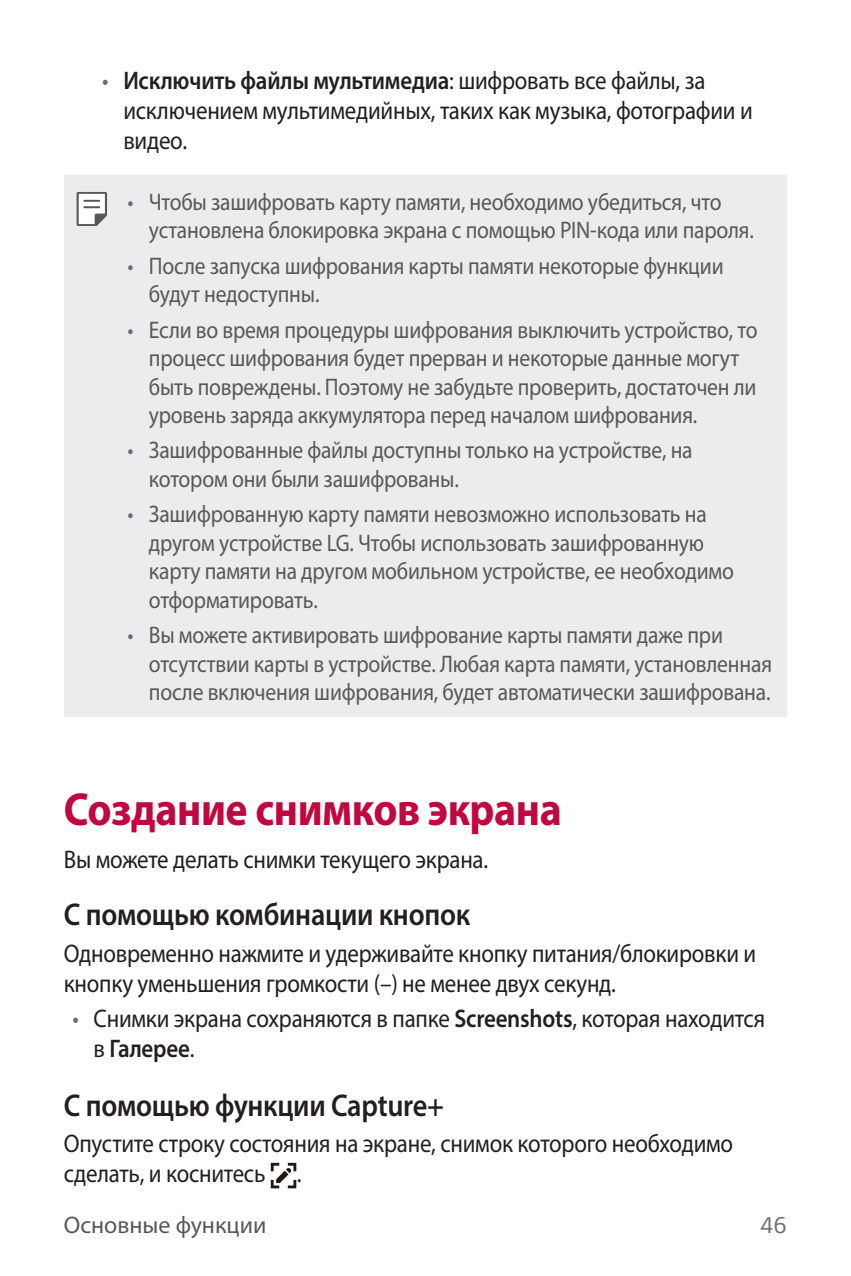
<style>
.page{position:relative;width:851px;height:1276px;background:#fff}
.page>*{position:absolute;margin:0;border:0;box-sizing:border-box;transform-origin:0 0}
.t1{font:700 46.5px "Myriad Pro";letter-spacing:-.01em;color:#c0073e;scale:.9 1}
.t2{font:600 31.5px "Myriad Pro";letter-spacing:-.01em;color:#231f20;scale:.9 1}
.t3{font:25.5px/30px "Myriad Pro";letter-spacing:-.01em;color:#231f20;scale:.9 1}
.t4{font:24px/28.5px "Myriad Pro";letter-spacing:-.01em;color:#57585a;scale:.9 1}
.t5{font:24px "Myriad Pro";letter-spacing:-.01em;color:#57585a}
.t6{font:24px "LG Smart";color:#6c6d70}
.s1{color:#6c6d70}
.s2{font-weight:600}
</style>
<div class="page">
<div style="left:64px;top:175px;width:723px;height:542px;background:#ececee"></div>
<svg style="left:77px;top:192px;width:30px;height:34px"></svg>
<svg style="left:271px;top:1162px;width:25px;height:26px"></svg>
<p class="t3" style="left:123px;top:68px;width:700px;text-indent:-21px"><span class="s1">•</span> <span class="s2">Исключить файлы мультимедиа</span>: шифровать все файлы, за исключением мультимедийных, таких как музыка, фотографии и видео.</p>
<p class="t4" style="left:149px;top:189px;width:673px;text-indent:-21px"><span class="s1">•</span> Чтобы зашифровать карту памяти, необходимо убедиться, что установлена блокировка экрана с помощью PIN-кода или пароля.</p>
<p class="t4" style="left:149px;top:253px;width:640px;text-indent:-21px"><span class="s1">•</span> После запуска шифрования карты памяти некоторые функции будут недоступны.</p>
<p class="t4" style="left:149px;top:317px;width:677px;text-indent:-21px"><span class="s1">•</span> Если во время процедуры шифрования выключить устройство, то процесс шифрования будет прерван и некоторые данные могут быть повреждены. Поэтому не забудьте проверить, достаточен ли уровень заряда аккумулятора перед началом шифрования.</p>
<p class="t4" style="left:149px;top:438px;width:605px;text-indent:-21px"><span class="s1">•</span> Зашифрованные файлы доступны только на устройстве, на котором они были зашифрованы.</p>
<p class="t4" style="left:149px;top:502px;width:651px;text-indent:-21px"><span class="s1">•</span> Зашифрованную карту памяти невозможно использовать на другом устройстве LG. Чтобы использовать зашифрованную карту памяти на другом мобильном устройстве, ее необходимо отформатировать.</p>
<p class="t4" style="left:149px;top:622px;width:693px;text-indent:-21px"><span class="s1">•</span> Вы можете активировать шифрование карты памяти даже при отсутствии карты в устройстве. Любая карта памяти, установленная после включения шифрования, будет автоматически зашифрована.</p>
<h1 class="t1" style="left:64px;top:791px;width:555px">Создание снимков экрана</h1>
<p class="t3" style="left:64px;top:846px;width:473px">Вы можете делать снимки текущего экрана.</p>
<h2 class="t2" style="left:64px;top:902px;width:453px">С помощью комбинации кнопок</h2>
<p class="t3" style="left:64px;top:940px;width:770px">Одновременно нажмите и удерживайте кнопку питания/блокировки и кнопку уменьшения громкости (–) не менее двух секунд.</p>
<p class="t3" style="left:94px;top:1005px;width:747px;text-indent:-21px"><span class="s1">•</span> Снимки экрана сохраняются в папке <span class="s2">Screenshots</span>, которая находится в <span class="s2">Галерее</span>.</p>
<h2 class="t2" style="left:64px;top:1093px;width:424px">С помощью функции Capture+</h2>
<p class="t3" style="left:64px;top:1130px;width:745px">Опустите строку состояния на экране, снимок которого необходимо сделать, и коснитесь .</p>
<p class="t5" style="left:64px;top:1215px;width:204px">Основные функции</p>
<p class="t6" style="left:760px;top:1215px;width:29px">46</p>
</div>
